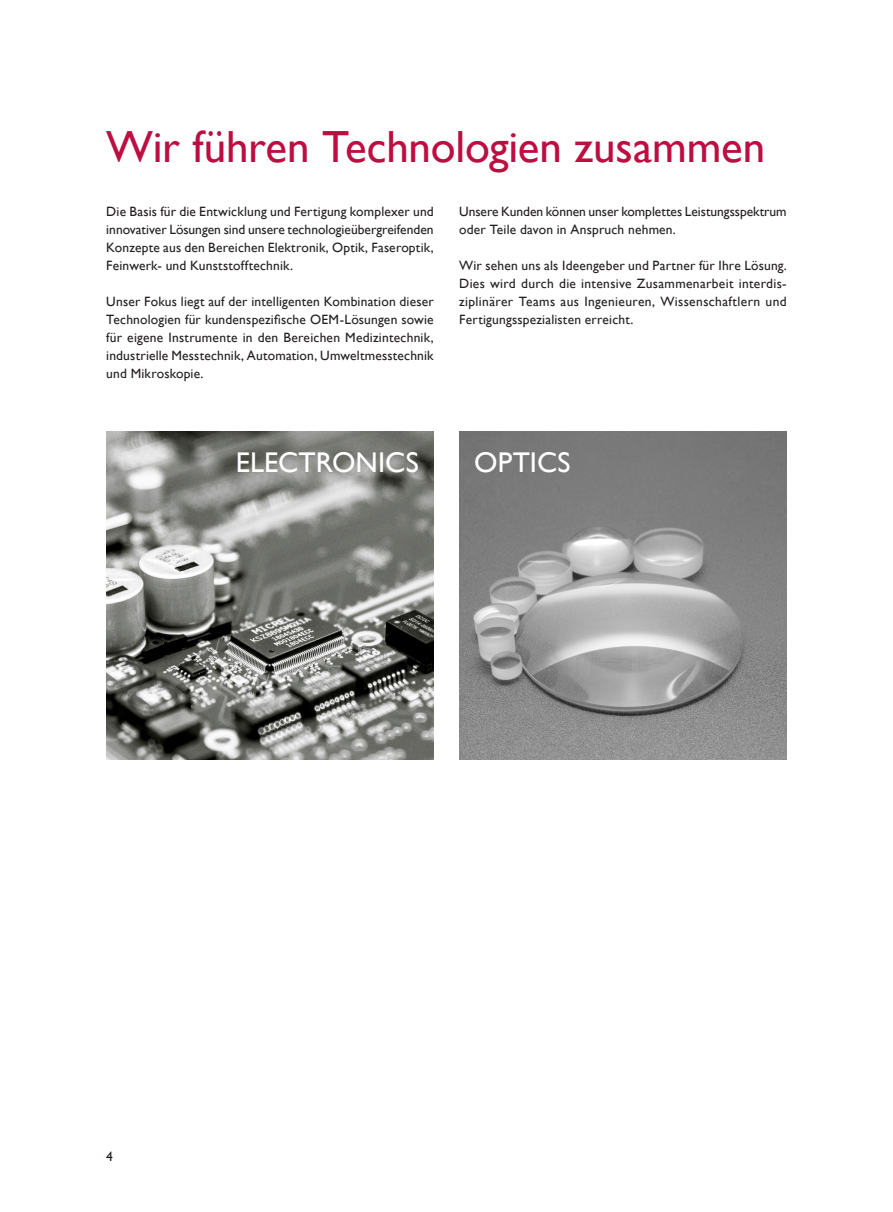
<style>
.page{position:relative;width:893px;height:1212px;background:#fff}
.page>*{position:absolute;margin:0;border:0;box-sizing:border-box;transform-origin:0 0}
.Überschrift_1{font:45px "Gill Sans";letter-spacing:-.005em;color:#bc0e41}
.Bildtitel{font:28.5px "Gill Sans";letter-spacing:.005em;color:#fff}
.Fließtext{font:13.5px/18px "Gill Sans";letter-spacing:.01em;color:#231f20;text-align:justify}
</style>
<div class="page">
<img style="left:106px;top:432px;width:328px;height:327px">
<img style="left:459px;top:432px;width:328px;height:327px">
<p class="Überschrift_1" style="left:106px;top:120px;width:661px">Wir führen Technologien zusammen</p>
<p class="Fließtext" style="left:106px;top:202px;width:329px">Die Basis für die Entwicklung und Fertigung komplexer und innovativer Lösungen sind unsere technologieübergreifenden Konzepte aus den Bereichen Elektronik, Optik, Faseroptik, Feinwerk- und Kunststofftechnik.</p>
<p class="Fließtext" style="left:106px;top:292px;width:329px">Unser Fokus liegt auf der intelligenten Kombination dieser Technologien für kundenspezifische OEM-Lösungen sowie für eigene Instrumente in den Bereichen Medizintechnik, industrielle Messtechnik, Automation, Umweltmesstechnik und Mikroskopie.</p>
<p class="Fließtext" style="left:459px;top:202px;width:329px">Unsere Kunden können unser komplettes Leistungsspektrum oder Teile davon in Anspruch nehmen.</p>
<p class="Fließtext" style="left:459px;top:256px;width:329px">Wir sehen uns als Ideengeber und Partner für Ihre Lösung.<br>Dies wird durch die intensive Zusammenarbeit interdis&shy;ziplinärer Teams aus Ingenieuren, Wissenschaftlern und Fertigungsspezialisten erreicht.</p>
<p class="Bildtitel" style="left:236px;top:446px;width:185px">ELECTRONICS</p>
<p class="Bildtitel" style="left:474px;top:446px;width:98px">OPTICS</p>
<p class="Fließtext" style="left:106px;top:1147px;width:8px">4</p>
</div>
